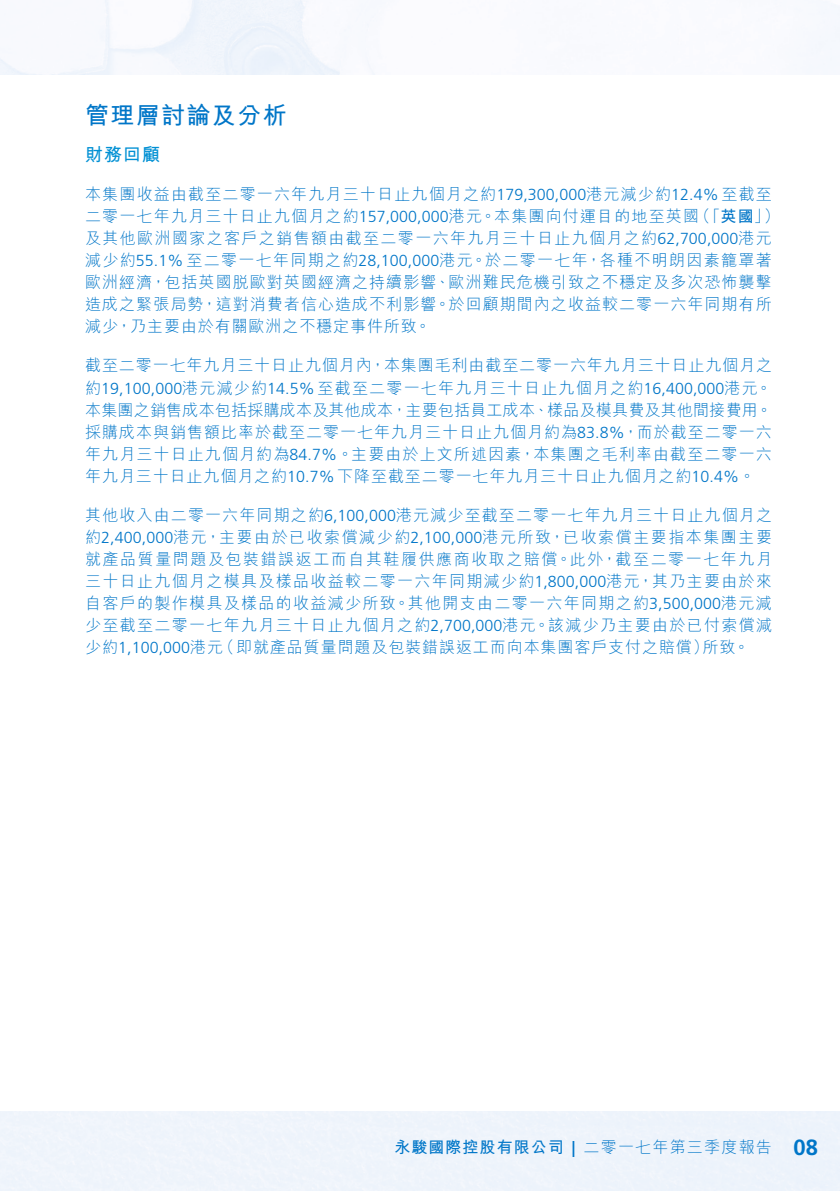
<style>
.page{position:relative;width:840px;height:1191px;background:#fff}
.page>*{position:absolute;margin:0;border:0;box-sizing:border-box;transform-origin:0 0}
.t1{font:700 24px "M Hei HK";letter-spacing:.055em;color:#0076c8}
.t2{font:700 22px "Frutiger LT Std";color:#0076c8}
.t3{font:700 18px "M Hei HK";color:#0090d4}
.t4{font:300 16px/22px "M Hei HK";letter-spacing:.07em;color:#0076c8}
.t5{font:300 16px "M Hei HK";letter-spacing:.095em;color:#0076c8}
.t6{font:300 16px "Frutiger LT Std";letter-spacing:.005em;color:#0076c8}
.t7{font:700 16px "M Hei HK";letter-spacing:.065em;color:#0076c8}
.t8{font:700 16px "Frutiger LT Std";color:#0076c8}
.s1{font-family:"Frutiger LT Std"}
.s2{font-weight:700}
.s3{font-family:"M Hei HK"}
</style>
<div class="page">
<h1 class="t1" style="left:85px;top:97px;width:203px">管理層討論及分析</h1>
<p class="t3" style="left:85px;top:141px;width:77px">財務回顧</p>
<p class="t4" style="left:763px;top:183px;width:17px;text-indent:-678px">本集團收益由截至二零一六年九月三十日止九個月之約<span class="s1">179,300,000</span>港元減少約<span class="s1">12.4%</span> 至截至(</p>
<p class="t4" style="left:85px;top:205px;width:687px">二零一七年九月三十日止九個月之約<span class="s1">157,000,000</span>港元。本集團向付運目的地至英國<br>及其他歐洲國家之客戶之銷售額由截至二零一六年九月三十日止九個月之約<span class="s1">62,700,000</span>港元減少約<span class="s1">55.1%</span>至二零一七年同期之約<span class="s1">28,100,000</span>港元。於二零一七年，各種不明朗因素籠罩著歐洲經濟，包括英國脫歐對英國經濟之持續影響、歐洲難民危機引致之不穩定及多次恐怖襲擊造成之緊張局勢，這對消費者信心造成不利影響。於回顧期間內之收益較二零一六年同期有所減少，乃主要由於有關歐洲之不穩定事件所致。</p>
<p class="t4" style="left:85px;top:354px;width:688px;text-align:justify">截至二零一七年九月三十日止九個月內，本集團毛利由截至二零一六年九月三十日止九個月之約<span class="s1">19,100,000</span>港元減少約<span class="s1">14.5%</span> 至截至二零一七年九月三十日止九個月之約<span class="s1">16,400,000</span>港元。本集團之銷售成本包括採購成本及其他成本，主要包括員工成本、樣品及模具費及其他間接費用。採購成本與銷售額比率於截至二零一七年九月三十日止九個月約為<span class="s1">83.8%</span>，而於截至二零一六年九月三十日止九個月約為<span class="s1">84.7%</span>。主要由於上文所述因素，本集團之毛利率由截至二零一六年九月三十日止九個月之約<span class="s1">10.7%</span>下降至截至二零一七年九月三十日止九個月之約<span class="s1">10.4%</span>。</p>
<p class="t4" style="left:85px;top:503px;width:688px">其他收入由二零一六年同期之約<span class="s1">6,100,000</span>港元減少至截至二零一七年九月三十日止九個月之</p>
<p class="t5" style="left:85px;top:528px;width:688px">約<span class="s1">2,400,000</span>港元，主要由於已收索償減少約<span class="s1">2,100,000</span>港元所致，已收索償主要指本集團主要</p>
<p class="t5" style="left:85px;top:550px;width:688px">就產品質量問題及包裝錯誤返工而自其鞋履供應商收取之賠償。此外，截至二零一七年九月</p>
<p class="t4" style="left:85px;top:569px;width:688px">三十日止九個月之模具及樣品收益較二零一六年同期減少約<span class="s1">1,800,000</span>港元，其乃主要由於來</p>
<p class="t4" style="left:85px;top:591px;width:688px">自客戶的製作模具及樣品的收益減少所致。其他開支由二零一六年同期之約<span class="s1">3,500,000</span>港元減</p>
<p class="t4" style="left:85px;top:613px;width:688px">少至截至二零一七年九月三十日止九個月之約<span class="s1">2,700,000</span>港元。該減少乃主要由於已付索償減</p>
<p class="t4" style="left:702px;top:635px;width:48px">所致。</p>
<p class="t4" style="left:694px;top:205px;width:77px">（「<span class="s2">英國</span>「</p>
<p class="t4" style="left:218px;top:635px;width:491px">（即就產品質量問題及包裝錯誤返工而向本集團客戶支付之賠償）</p>
<p class="t6" style="left:85px;top:638px;width:139px"><span class="s3">少約</span>1,100,000<span class="s3">港元</span></p>
<p class="t7" style="left:394px;top:1135px;width:171px">永駿國際控股有限公司</p>
<p class="t8" style="left:571px;top:1137px;width:5px">|</p>
<p class="t4" style="left:583px;top:1135px;width:190px">二零一七年第三季度報告</p>
<h2 class="t2" style="left:793px;top:1134px;width:26px">08</h2>
</div>
